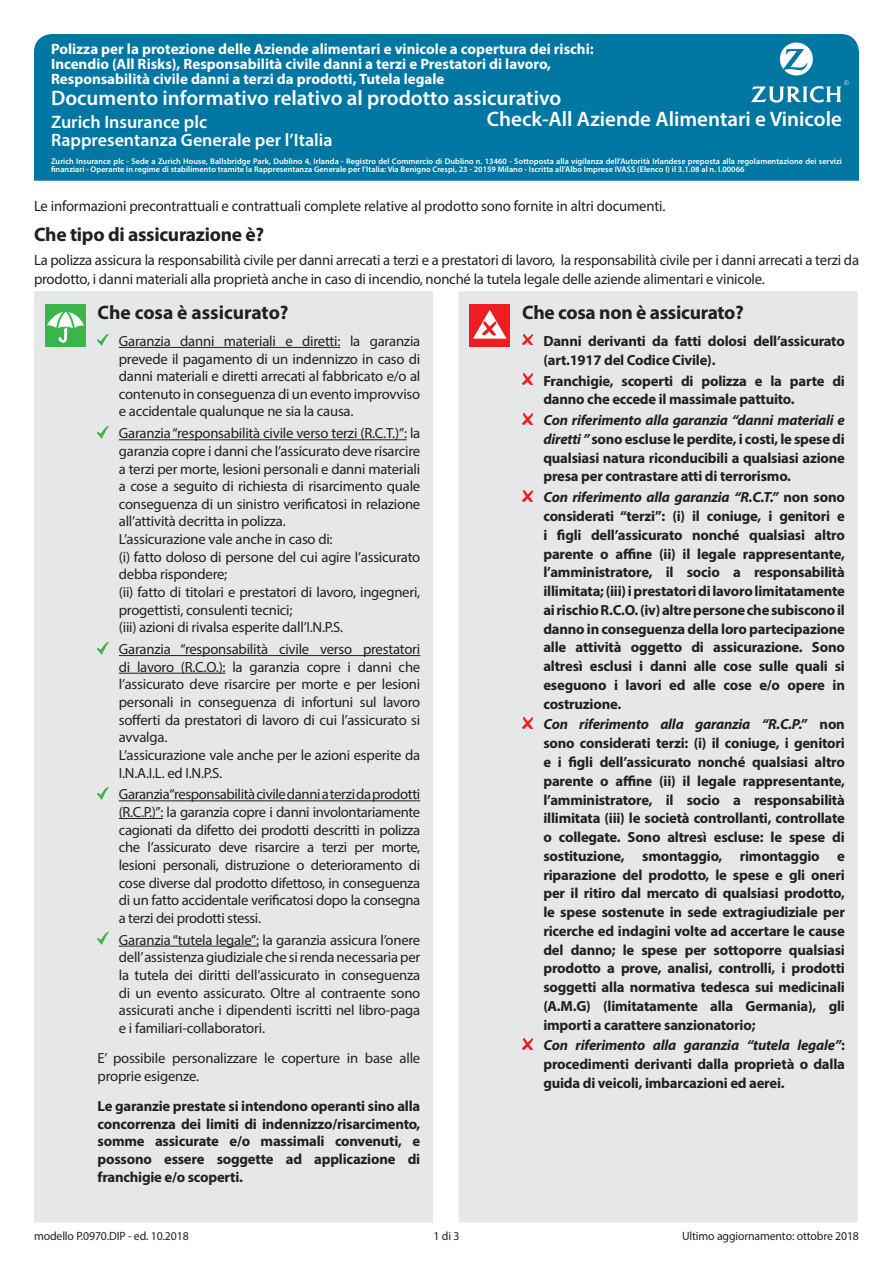
<style>
.page{position:relative;width:893px;height:1263px;background:#fff}
.page>*{position:absolute;margin:0;border:0;box-sizing:border-box;transform-origin:0 0}
.t1{font:600 21px "Myriad Pro";color:#fff}
.t2{font:700 19.5px "Myriad Pro";letter-spacing:-.015em;color:#231f20}
.t3{font:600 18px "Myriad Pro";color:#fff}
.t4{font:15px/19.5px "Myriad Pro";letter-spacing:-.015em;color:#231f20}
.t5{font:700 15px/15px "Myriad Pro";color:#fff}
.t6{font:700 14.7px/18.8px "Myriad Pro";letter-spacing:-.015em;color:#231f20;text-align:justify}
.t7{font:14.7px/17.7px "Myriad Pro";letter-spacing:-.015em;color:#231f20;text-align:justify}
.t8{font:12px "Myriad Pro";letter-spacing:-.01em;color:#231f20}
.t9{font:600 8.25px/8.2px "Myriad Pro";letter-spacing:.005em;color:#fff}
.s1{font-style:italic}
</style>
<div class="page">
<div style="left:34px;top:34px;width:825px;height:147px;background:#0076a3"></div>
<svg style="left:751px;top:43px;width:98px;height:60px"></svg>
<div style="left:34px;top:291px;width:824px;height:931px;background:#e6e7e9"></div>
<div style="left:45px;top:304px;width:41px;height:43px;background:#3ab54a"></div>
<svg style="left:47px;top:307px;width:37px;height:35px"></svg>
<hr style="left:119px;top:347px;width:221px;height:1px;background:#231f20">
<hr style="left:119px;top:439px;width:288px;height:1px;background:#231f20">
<hr style="left:119px;top:655px;width:301px;height:1px;background:#231f20">
<hr style="left:119px;top:673px;width:106px;height:1px;background:#231f20">
<hr style="left:119px;top:800px;width:301px;height:1px;background:#231f20">
<hr style="left:119px;top:818px;width:44px;height:1px;background:#231f20">
<hr style="left:119px;top:946px;width:140px;height:1px;background:#231f20">
<svg style="left:98px;top:334px;width:10px;height:12px"></svg>
<svg style="left:98px;top:426px;width:10px;height:12px"></svg>
<svg style="left:98px;top:642px;width:10px;height:12px"></svg>
<svg style="left:98px;top:787px;width:10px;height:12px"></svg>
<svg style="left:98px;top:933px;width:10px;height:12px"></svg>
<div style="left:469px;top:304px;width:41px;height:43px;background:#ee1d23"></div>
<svg style="left:473px;top:310px;width:33px;height:29px"></svg>
<svg style="left:522px;top:334px;width:11px;height:11px"></svg>
<svg style="left:522px;top:374px;width:11px;height:10px"></svg>
<svg style="left:522px;top:413px;width:11px;height:11px"></svg>
<svg style="left:522px;top:490px;width:11px;height:11px"></svg>
<svg style="left:522px;top:717px;width:11px;height:11px"></svg>
<svg style="left:522px;top:1038px;width:11px;height:11px"></svg>
<p class="t5" style="left:51px;top:41px;width:544px">Polizza per la protezione delle Aziende alimentari e vinicole a copertura dei rischi:<br>Incendio (All Risks), Responsabilità civile danni a terzi e Prestatori di lavoro,<br>Responsabilità civile danni a terzi da prodotti, Tutela legale</p>
<h1 class="t1" style="left:51px;top:84px;width:512px">Documento informativo relativo al prodotto assicurativo</h1>
<p class="t3" style="left:51px;top:111px;width:158px">Zurich Insurance plc</p>
<h1 class="t1" style="left:487px;top:106px;width:357px">Check-All Aziende Alimentari e Vinicole</h1>
<p class="t3" style="left:51px;top:129px;width:283px">Rappresentanza Generale per l’Italia</p>
<p class="t9" style="left:51px;top:156px;width:792px">Zurich Insurance plc - Sede a Zurich House, Ballsbridge Park, Dublino 4, Irlanda - Registro del Commercio di Dublino n. 13460 - Sottoposta alla vigilanza dell’Autorità Irlandese preposta alla regolamentazione dei servizi finanziari - Operante in regime di stabilimento tramite la Rappresentanza Generale per l’Italia: Via Benigno Crespi, 23 - 20159 Milano - Iscritta all’Albo Imprese IVASS (Elenco I) il 3.1.08 al n. I.00066</p>
<p class="t4" style="left:34px;top:196px;width:633px">Le informazioni precontrattuali e contrattuali complete relative al prodotto sono fornite in altri documenti.</p>
<h2 class="t2" style="left:34px;top:222px;width:232px">Che tipo di assicurazione è?</h2>
<p class="t4" style="left:34px;top:250px;width:827px">La polizza assicura la responsabilità civile per danni arrecati a terzi e a prestatori di lavoro, la responsabilità civile per i danni arrecati a terzi da prodotto, i danni materiali alla proprietà anche in caso di incendio, nonché la tutela legale delle aziende alimentari e vinicole.</p>
<h2 class="t2" style="left:98px;top:299px;width:193px">Che cosa è assicurato?</h2>
<p class="t7" style="left:119px;top:332px;width:303px">Garanzia danni materiali e diretti: la garanzia prevede il pagamento di un indennizzo in caso di danni materiali e diretti arrecati al fabbricato e/o al contenuto in conseguenza di un evento improvviso e accidentale qualunque ne sia la causa.</p>
<p class="t7" style="left:119px;top:424px;width:303px;text-align:left">Garanzia “responsabilità civile verso terzi (R.C.T.)”: la garanzia copre i danni che l’assicurato deve risarcire a terzi per morte, lesioni personali e danni materiali a cose a seguito di richiesta di risarcimento quale conseguenza di un sinistro verificatosi in relazione all’attività decritta in polizza.<br>L’assicurazione vale anche in caso di:<br>(i) fatto doloso di persone del cui agire l’assicurato debba rispondere;<br>(ii) fatto di titolari e prestatori di lavoro, ingegneri, progettisti, consulenti tecnici;<br>(iii) azioni di rivalsa esperite dall’I.N.P.S.</p>
<p class="t7" style="left:119px;top:640px;width:303px;text-align:left">Garanzia “responsabilità civile verso prestatori di lavoro (R.C.O.): la garanzia copre i danni che l’assicurato deve risarcire per morte e per lesioni personali in conseguenza di infortuni sul lavoro sofferti da prestatori di lavoro di cui l’assicurato si avvalga.<br>L’assicurazione vale anche per le azioni esperite da I.N.A.I.L. ed I.N.P.S.</p>
<p class="t7" style="left:119px;top:785px;width:303px">Garanzia “responsabilità civile danni a terzi da prodotti (R.C.P.)”: la garanzia copre i danni involontariamente cagionati da difetto dei prodotti descritti in polizza che l’assicurato deve risarcire a terzi per morte, lesioni personali, distruzione o deterioramento di cose diverse dal prodotto difettoso, in conseguenza di un fatto accidentale verificatosi dopo la consegna a terzi dei prodotti stessi.</p>
<p class="t7" style="left:119px;top:931px;width:303px">Garanzia “tutela legale”: la garanzia assicura l’onere dell’assistenza giudiziale che si renda necessaria per la tutela dei diritti dell’assicurato in conseguenza di un evento assicurato. Oltre al contraente sono assicurati anche i dipendenti iscritti nel libro-paga e i familiari-collaboratori.</p>
<p class="t7" style="left:98px;top:1049px;width:324px">E’ possibile personalizzare le coperture in base alle proprie esigenze.</p>
<p class="t6" style="left:98px;top:1097px;width:324px;line-height:17.7px">Le garanzie prestate si intendono operanti sino alla concorrenza dei limiti di indennizzo/risarcimento, somme assicurate e/o massimali convenuti, e possono essere soggette ad applicazione di franchigie e/o scoperti.</p>
<h2 class="t2" style="left:522px;top:299px;width:223px">Che cosa non è assicurato?</h2>
<p class="t6" style="left:543px;top:331px;width:303px">Danni derivanti da fatti dolosi dell’assicurato (art.1917 del Codice Civile).</p>
<p class="t6" style="left:543px;top:371px;width:303px">Franchigie, scoperti di polizza e la parte di danno che eccede il massimale pattuito.</p>
<p class="t6" style="left:543px;top:410px;width:303px"><span class="s1">Con riferimento alla garanzia “danni materiali e diretti ”</span> sono escluse le perdite, i costi, le spese di qualsiasi natura riconducibili a qualsiasi azione presa per contrastare atti di terrorismo.</p>
<p class="t6" style="left:543px;top:487px;width:303px"><span class="s1">Con riferimento alla garanzia “R.C.T.”</span> non sono considerati “terzi”: (i) il coniuge, i genitori e i figli dell’assicurato nonché qualsiasi altro parente o affine (ii) il legale rappresentante, l’amministratore, il socio a responsabilità illimitata; (iii) i prestatori di lavoro limitatamente ai rischio R.C.O. (iv) altre persone che subiscono il danno in conseguenza della loro partecipazione alle attività oggetto di assicurazione. Sono altresì esclusi i danni alle cose sulle quali si eseguono i lavori ed alle cose e/o opere in costruzione.</p>
<p class="t6" style="left:543px;top:715px;width:303px"><span class="s1">Con riferimento alla garanzia “R.C.P.”</span> non sono considerati terzi: (i) il coniuge, i genitori e i figli dell’assicurato nonché qualsiasi altro parente o affine (ii) il legale rappresentante, l’amministratore, il socio a responsabilità illimitata (iii) le società controllanti, controllate o collegate. Sono altresì escluse: le spese di sostituzione, smontaggio, rimontaggio e riparazione del prodotto, le spese e gli oneri per il ritiro dal mercato di qualsiasi prodotto, le spese sostenute in sede extragiudiziale per ricerche ed indagini volte ad accertare le cause del danno; le spese per sottoporre qualsiasi prodotto a prove, analisi, controlli, i prodotti soggetti alla normativa tedesca sui medicinali (A.M.G) (limitatamente alla Germania), gli importi a carattere sanzionatorio;</p>
<p class="t6" style="left:543px;top:1035px;width:303px"><span class="s1">Con riferimento alla garanzia “tutela legale”</span>: procedimenti derivanti dalla proprietà o dalla guida di veicoli, imbarcazioni ed aerei.</p>
<p class="t8" style="left:34px;top:1229px;width:156px">modello P.0970.DIP - ed. 10.2018</p>
<p class="t8" style="left:434px;top:1229px;width:27px">1 di 3</p>
<p class="t8" style="left:682px;top:1229px;width:178px">Ultimo aggiornamento: ottobre 2018</p>
</div>
